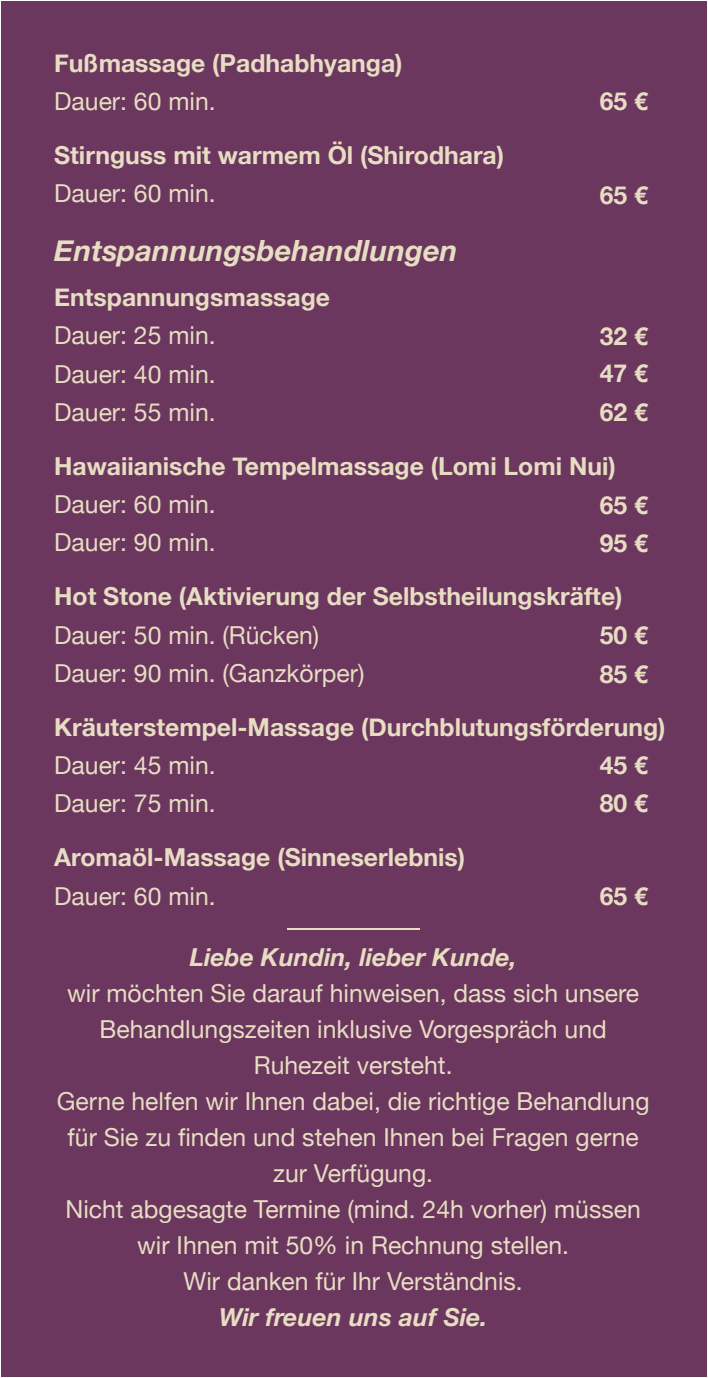
<style>
.page{position:relative;width:708px;height:1378px;background:#fff}
.page>*{position:absolute;margin:0;border:0;box-sizing:border-box;transform-origin:0 0}
.t1{font:italic 700 29.25px "Helvetica Neue";color:#e6ddc2}
.t2{font:24.75px/36px "Helvetica Neue";color:#e6ddc2}
.t3{font:700 24.75px/37.8px "Helvetica Neue";color:#e6ddc2}
.t4{font:italic 700 24.75px "Helvetica Neue";color:#e6ddc2}
</style>
<div class="page">
<div style="left:1px;top:1px;width:706px;height:1376px;background:#6c375e"></div>
<hr style="left:287px;top:928px;width:133px;height:1px;background:#e6ddc2">
<p class="t3" style="left:54px;top:45px;width:350px">Fußmassage (Padhabhyanga)</p>
<p class="t2" style="left:54px;top:85px;width:163px">Dauer: 60 min.</p>
<p class="t3" style="left:54px;top:137px;width:451px">Stirnguss mit warmem Öl (Shirodhara)</p>
<p class="t2" style="left:54px;top:177px;width:163px">Dauer: 60 min.</p>
<p class="t1" style="left:54px;top:228px;width:405px">Entspannungsbehandlungen</p>
<p class="t3" style="left:54px;top:279px;width:277px">Entspannungsmassage</p>
<p class="t2" style="left:54px;top:318px;width:163px;line-height:38.2px;text-align:justify">Dauer: 25 min.<br>Dauer: 40 min.<br>Dauer: 55 min.</p>
<p class="t3" style="left:54px;top:448px;width:563px">Hawaiianische Tempelmassage (Lomi Lomi Nui)</p>
<p class="t2" style="left:54px;top:486px;width:163px;line-height:38.2px">Dauer: 60 min.<br>Dauer: 90 min.</p>
<p class="t3" style="left:54px;top:578px;width:570px">Hot Stone (Aktivierung der Selbstheilungskräfte)</p>
<p class="t2" style="left:54px;top:617px;width:312px;line-height:38.2px">Dauer: 50 min. (Rücken)<br>Dauer: 90 min. (Ganzkörper)</p>
<p class="t3" style="left:54px;top:709px;width:613px">Kräuterstempel-Massage (Durchblutungsförderung)</p>
<p class="t2" style="left:54px;top:747px;width:163px;line-height:38.2px">Dauer: 45 min.<br>Dauer: 75 min.</p>
<p class="t3" style="left:54px;top:839px;width:412px">Aromaöl-Massage (Sinneserlebnis)</p>
<p class="t2" style="left:54px;top:879px;width:163px">Dauer: 60 min.</p>
<p class="t3" style="left:600px;top:83px;width:50px">65 €</p>
<p class="t3" style="left:600px;top:176px;width:50px">65 €</p>
<p class="t3" style="left:600px;top:318px;width:50px;text-align:justify">32 € 47 € 62 €</p>
<p class="t3" style="left:600px;top:486px;width:50px">65 €<br>95 €</p>
<p class="t3" style="left:600px;top:617px;width:50px">50 €</p>
<p class="t3" style="left:600px;top:655px;width:50px">85 €</p>
<p class="t3" style="left:600px;top:746px;width:50px">45 €</p>
<p class="t3" style="left:600px;top:785px;width:50px">80 €</p>
<p class="t3" style="left:600px;top:878px;width:50px">65 €</p>
<p class="t4" style="left:190px;top:938px;width:328px">Liebe Kundin, lieber Kunde,</p>
<p class="t2" style="left:57px;top:976px;width:594px;text-align:center">wir möchten Sie darauf hinweisen, dass sich unsere Behandlungszeiten inklusive Vorgespräch und Ruhezeit versteht.<br>Gerne helfen wir Ihnen dabei, die richtige Behandlung für Sie zu finden und stehen Ihnen bei Fragen gerne zur Verfügung.<br>Nicht abgesagte Termine (mind. 24h vorher) müssen wir Ihnen mit 50% in Rechnung stellen.<br>Wir danken für Ihr Verständnis.</p>
<p class="t4" style="left:219px;top:1298px;width:270px">Wir freuen uns auf Sie.</p>
</div>
